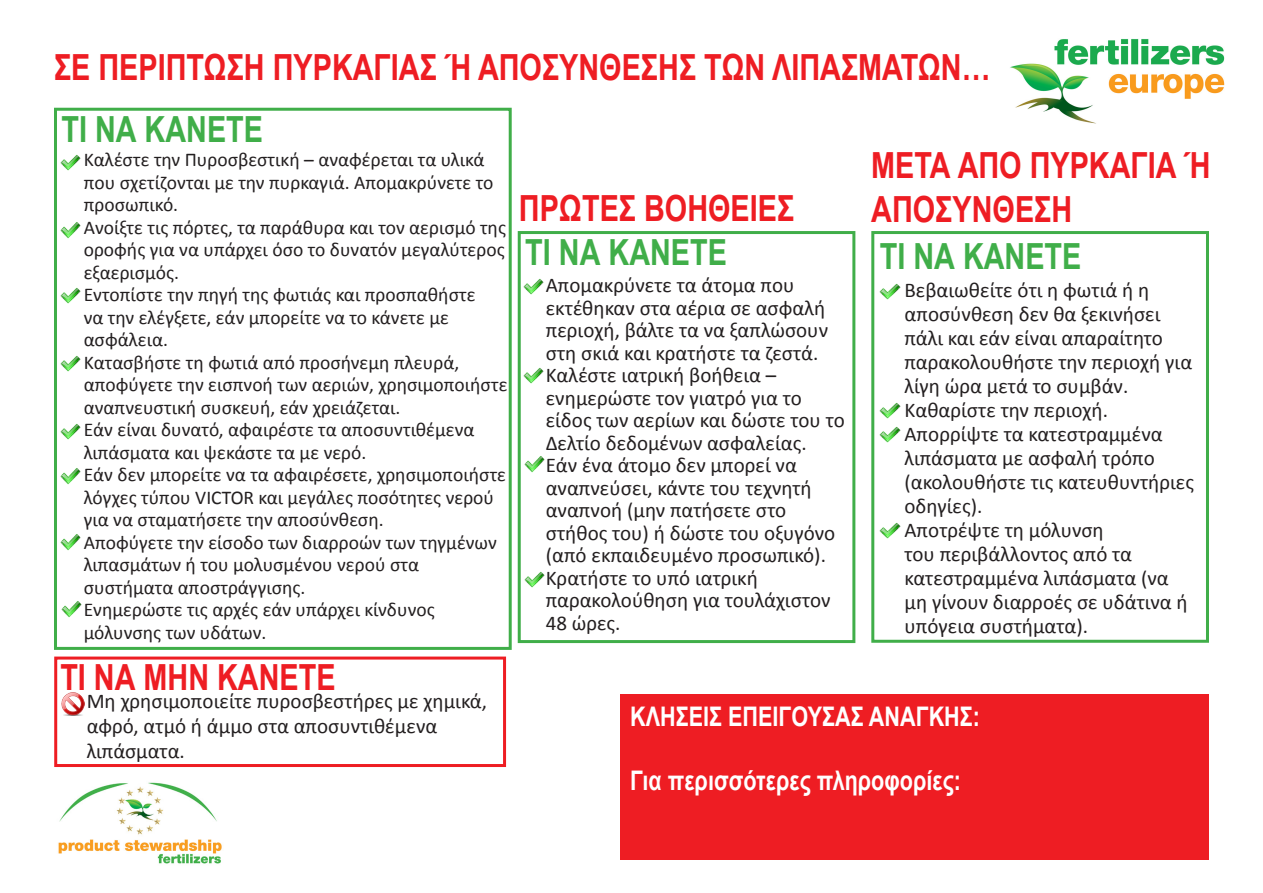
<style>
.page{position:relative;width:1263px;height:893px;background:#fff}
.page>*{position:absolute;margin:0;border:0;box-sizing:border-box;transform-origin:0 0}
.t1{font:700 36px/43.2px "Arial";color:#ee1d23;scale:.8 1}
.t2{font:700 36px "Arial";color:#40ae49;scale:.8 1}
.t3{font:700 27px "Arial";color:#fff;scale:.8 1}
.t4{font:21px/22.5px "Calibri";color:#231f20}
.t5{font:19.5px/22.5px "Calibri";color:#231f20}
</style>
<div class="page">
<div style="left:54px;top:108px;width:458px;height:542px;border:3px solid #40ae49"></div>
<div style="left:518px;top:231px;width:337px;height:412px;border:3px solid #40ae49"></div>
<div style="left:871px;top:231px;width:338px;height:412px;border:3px solid #40ae49"></div>
<div style="left:621px;top:694px;width:588px;height:166px;background:#ee1d23"></div>
<img style="left:1010px;top:39px;width:215px;height:85px">
<div style="left:54px;top:657px;width:452px;height:110px;border:3px solid #ee1d23"></div>
<img style="left:60px;top:154px;width:21px;height:17px">
<img style="left:60px;top:222px;width:21px;height:17px">
<img style="left:60px;top:287px;width:21px;height:17px">
<img style="left:60px;top:355px;width:21px;height:17px">
<img style="left:60px;top:423px;width:21px;height:17px">
<img style="left:60px;top:468px;width:21px;height:17px">
<img style="left:61px;top:601px;width:21px;height:17px">
<img style="left:61px;top:692px;width:23px;height:23px">
<img style="left:523px;top:278px;width:21px;height:17px">
<img style="left:523px;top:367px;width:21px;height:17px">
<img style="left:524px;top:456px;width:21px;height:17px">
<img style="left:524px;top:571px;width:21px;height:17px">
<img style="left:880px;top:283px;width:20px;height:17px">
<img style="left:880px;top:402px;width:20px;height:17px">
<img style="left:880px;top:522px;width:20px;height:17px">
<img style="left:58px;top:782px;width:164px;height:82px">
<img style="left:880px;top:426px;width:20px;height:17px">
<img style="left:60px;top:534px;width:21px;height:17px">
<p class="t1" style="left:54px;top:47px;width:1172px">ΣΕ ΠΕΡΙΠΤΩΣΗ ΠΥΡΚΑΓΙΑΣ Ή ΑΠΟΣΥΝΘΕΣΗΣ ΤΩΝ ΛΙΠΑΣΜΑΤΩΝ…</p>
<p class="t2" style="left:61px;top:106px;width:253px">ΤΙ ΝΑ ΚΑΝΕΤΕ</p>
<p class="t5" style="left:84px;top:149px;width:411px">Καλέστε την Πυροσβεστική – αναφέρεται τα υλικά που σχετίζονται με την πυρκαγιά. Απομακρύνετε το προσωπικό.</p>
<p class="t5" style="left:84px;top:216px;width:424px;text-align:justify">Ανοίξτε τις πόρτες, τα παράθυρα και τον αερισμό της οροφής για να υπάρχει όσο το δυνατόν μεγαλύτερος εξαερισμός.</p>
<p class="t5" style="left:84px;top:284px;width:393px">Εντοπίστε την πηγή της φωτιάς και προσπαθήστε να την ελέγξετε, εάν μπορείτε να το κάνετε με ασφάλεια.</p>
<p class="t5" style="left:84px;top:351px;width:425px">Κατασβήστε τη φωτιά από προσήνεμη πλευρά, αποφύγετε την εισπνοή των αεριών, χρησιμοποιήστε αναπνευστική συσκευή, εάν χρειάζεται.</p>
<p class="t5" style="left:84px;top:419px;width:392px">Εάν είναι δυνατό, αφαιρέστε τα αποσυντιθέμενα λιπάσματα και ψεκάστε τα με νερό.</p>
<p class="t5" style="left:84px;top:464px;width:424px">Εάν δεν μπορείτε να τα αφαιρέσετε, χρησιμοποιήστε λόγχες τύπου VICTOR και μεγάλες ποσότητες νερού για να σταματήσετε την αποσύνθεση.</p>
<p class="t5" style="left:84px;top:531px;width:415px">Αποφύγετε την είσοδο των διαρροών των τηγμένων λιπασμάτων ή του μολυσμένου νερού στα συστήματα αποστράγγισης.</p>
<p class="t5" style="left:84px;top:599px;width:352px">Ενημερώστε τις αρχές εάν υπάρχει κίνδυνος μόλυνσης των υδάτων.</p>
<p class="t1" style="left:60px;top:657px;width:345px">ΤΙ ΝΑ ΜΗΝ ΚΑΝΕΤΕ</p>
<p class="t4" style="left:87px;top:688px;width:402px;line-height:25.2px">Μη χρησιμοποιείτε πυροσβεστήρες με χημικά, αφρό, ατμό ή άμμο στα αποσυντιθέμενα λιπάσματα.</p>
<p class="t1" style="left:519px;top:188px;width:346px">ΠΡΩΤΕΣ ΒΟΗΘΕΙΕΣ</p>
<p class="t1" style="left:871px;top:145px;width:426px">ΜΕΤΑ ΑΠΟ ΠΥΡΚΑΓΙΑ Ή<br>ΑΠΟΣΥΝΘΕΣΗ</p>
<p class="t2" style="left:525px;top:228px;width:253px">ΤΙ ΝΑ ΚΑΝΕΤΕ</p>
<p class="t2" style="left:880px;top:232px;width:254px">ΤΙ ΝΑ ΚΑΝΕΤΕ</p>
<p class="t4" style="left:546px;top:274px;width:284px">Απομακρύνετε τα άτομα που εκτέθηκαν στα αέρια σε ασφαλή περιοχή, βάλτε τα να ξαπλώσουν στη σκιά και κρατήστε τα ζεστά.</p>
<p class="t4" style="left:546px;top:364px;width:300px">Καλέστε ιατρική βοήθεια – ενημερώστε τον γιατρό για το είδος των αερίων και δώστε του το<br>Δελτίο δεδομένων ασφαλείας.</p>
<p class="t4" style="left:546px;top:454px;width:291px">Εάν ένα άτομο δεν μπορεί να αναπνεύσει, κάντε του τεχνητή αναπνοή (μην πατήσετε στο στήθος του) ή δώστε του οξυγόνο (από εκπαιδευμένο προσωπικό).</p>
<p class="t4" style="left:546px;top:566px;width:286px">Κρατήστε το υπό ιατρική παρακολούθηση για τουλάχιστον<br>48 ώρες.</p>
<p class="t4" style="left:904px;top:278px;width:289px;line-height:24px">Βεβαιωθείτε ότι η φωτιά ή η αποσύνθεση δεν θα ξεκινήσει πάλι και εάν είναι απαραίτητο παρακολουθήστε την περιοχή για λίγη ώρα μετά το συμβάν.</p>
<p class="t4" style="left:904px;top:399px;width:205px">Καθαρίστε την περιοχή.</p>
<p class="t4" style="left:904px;top:422px;width:291px;line-height:24px">Απορρίψτε τα κατεστραμμένα λιπάσματα με ασφαλή τρόπο (ακολουθήστε τις κατευθυντήριες οδηγίες).</p>
<p class="t4" style="left:904px;top:518px;width:285px;line-height:24px">Αποτρέψτε τη μόλυνση<br>του περιβάλλοντος από τα κατεστραμμένα λιπάσματα (να μη γίνουν διαρροές σε υδάτινα ή υπόγεια συστήματα).</p>
<p class="t3" style="left:630px;top:698px;width:439px">ΚΛΗΣΕΙΣ ΕΠΕΙΓΟΥΣΑΣ ΑΝΑΓΚΗΣ:</p>
<p class="t3" style="left:630px;top:763px;width:415px">Για περισσότερες πληροφορίες:</p>
</div>
